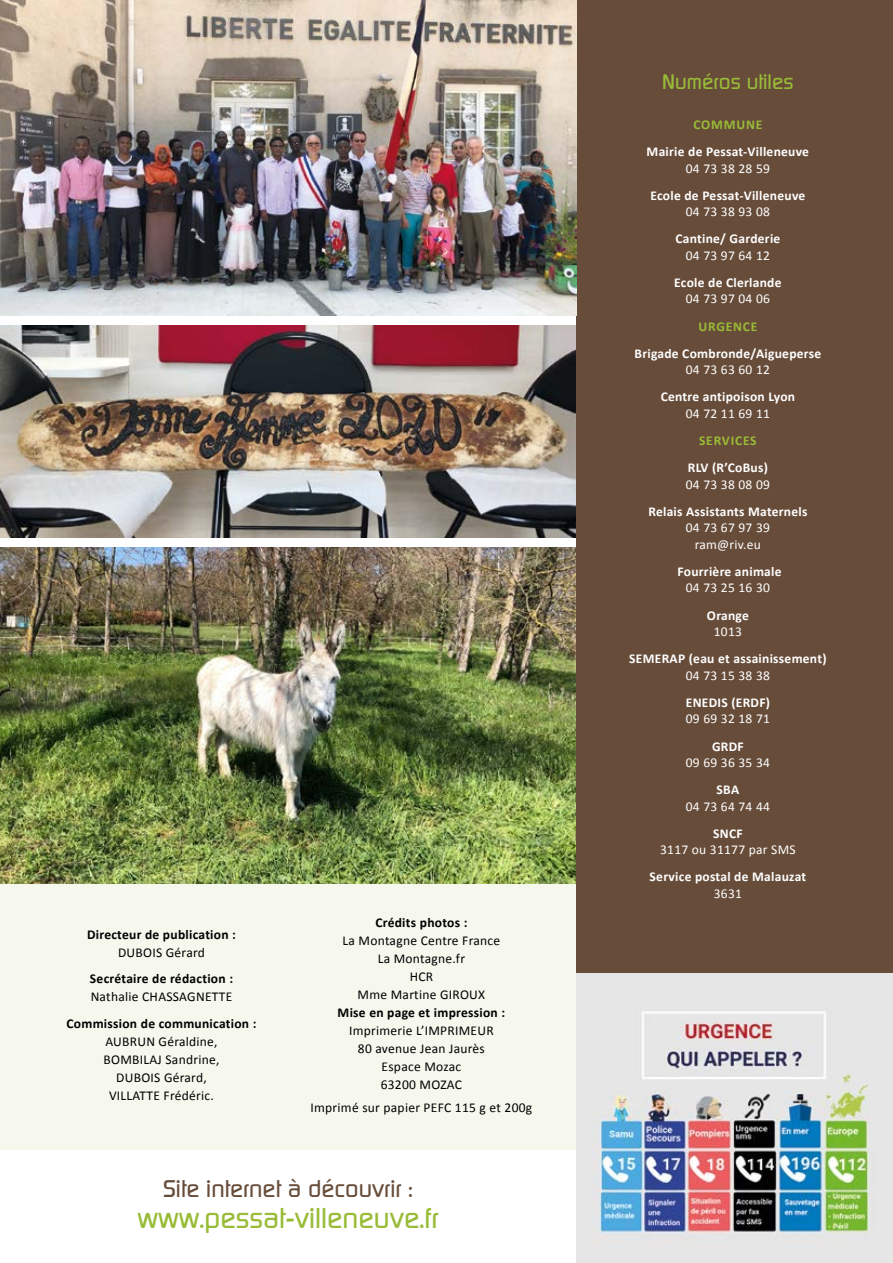
<style>
.page{position:relative;width:893px;height:1263px;background:#fff}
.page>*{position:absolute;margin:0;border:0;box-sizing:border-box;transform-origin:0 0}
.t1{font:500 28.5px "Continuum";color:#99bc37}
.t2{font:500 24px "Continuum";color:#674c3a}
.t3{font:500 21px "Continuum";color:#99bc37}
.t4{font:700 13.5px "Calibri";letter-spacing:.02em;color:#fff}
.t5{font:13.5px/18px "Calibri";letter-spacing:.02em;color:#000;text-align:center}
.t6{font:13.5px/16.5px "Calibri";letter-spacing:.02em;color:#fff;text-align:center}
.t7{font:700 13.5px "Calibri";letter-spacing:.02em;color:#000}
.t8{font:700 13.5px "Calibri";color:#99bc37}
</style>
<div class="page">
<img style="left:0;top:325px;width:576px;height:213px">
<div style="left:0;top:883px;width:576px;height:267px;background:#f6f8ee"></div>
<img style="left:0;top:547px;width:576px;height:336px">
<div style="left:576px;top:0;width:317px;height:1093px;background:#674c3a"></div>
<img style="left:0;top:0;width:576px;height:316px">
<img style="left:576px;top:973px;width:317px;height:290px">
<p class="t7" style="left:87px;top:926px;width:150px">Directeur de publication :</p>
<p class="t5" style="left:118px;top:943px;width:88px">DUBOIS Gérard</p>
<p class="t7" style="left:90px;top:970px;width:145px">Secrétaire de rédaction :</p>
<p class="t5" style="left:91px;top:988px;width:143px">Nathalie CHASSAGNETTE</p>
<p class="t7" style="left:67px;top:1015px;width:192px">Commission de communication :</p>
<p class="t5" style="left:104px;top:1032px;width:117px">AUBRUN Géraldine,<br>BOMBILAJ Sandrine,<br>DUBOIS Gérard,<br>VILLATTE Frédéric.</p>
<p class="t7" style="left:375px;top:914px;width:94px">Crédits photos :</p>
<p class="t5" style="left:343px;top:932px;width:159px">La Montagne Centre France<br>La Montagne.fr<br>HCR<br>Mme Martine GIROUX</p>
<p class="t7" style="left:338px;top:1004px;width:169px">Mise en page et impression :</p>
<p class="t5" style="left:349px;top:1022px;width:146px">Imprimerie L’IMPRIMEUR<br>80 avenue Jean Jaurès<br>Espace Mozac<br>63200 MOZAC</p>
<p class="t5" style="left:311px;top:1098px;width:223px">Imprimé sur papier PEFC 115 g et 200g</p>
<h2 class="t2" style="left:163px;top:1173px;width:251px">Site internet à découvrir :</h2>
<h1 class="t1" style="left:138px;top:1200px;width:303px">www.pessat-villeneuve.fr</h1>
<h3 class="t3" style="left:662px;top:68px;width:133px">Numéros utiles</h3>
<p class="t8" style="left:693px;top:116px;width:19px">Commune</p>
<p class="t4" style="left:647px;top:143px;width:164px">Mairie de Pessat-Villeneuve</p>
<p class="t6" style="left:686px;top:160px;width:86px">04 73 38 28 59</p>
<p class="t4" style="left:650px;top:187px;width:156px">Ecole de Pessat-Villeneuve</p>
<p class="t6" style="left:686px;top:203px;width:86px">04 73 38 93 08</p>
<p class="t4" style="left:675px;top:230px;width:106px">Cantine/ Garderie</p>
<p class="t6" style="left:686px;top:247px;width:86px">04 73 97 64 12</p>
<p class="t4" style="left:674px;top:274px;width:109px">Ecole de Clerlande</p>
<p class="t6" style="left:686px;top:291px;width:86px">04 73 97 04 06</p>
<p class="t8" style="left:698px;top:317px;width:19px">Urgence</p>
<p class="t4" style="left:634px;top:345px;width:188px">Brigade Combronde/Aigueperse</p>
<p class="t6" style="left:686px;top:362px;width:86px">04 73 63 60 12</p>
<p class="t4" style="left:661px;top:388px;width:136px">Centre antipoison Lyon</p>
<p class="t6" style="left:686px;top:405px;width:86px">04 72 11 69 11</p>
<p class="t8" style="left:699px;top:432px;width:16px">Services</p>
<p class="t4" style="left:688px;top:459px;width:82px">RLV (R’CoBus)</p>
<p class="t6" style="left:686px;top:476px;width:86px">04 73 38 08 09</p>
<p class="t4" style="left:648px;top:503px;width:161px">Relais Assistants Maternels</p>
<p class="t6" style="left:686px;top:520px;width:86px">04 73 67 97 39 ram@riv.eu</p>
<p class="t4" style="left:677px;top:563px;width:106px">Fourrière animale</p>
<p class="t6" style="left:686px;top:580px;width:86px">04 73 25 16 30</p>
<p class="t4" style="left:707px;top:606px;width:43px">Orange</p>
<p class="t6" style="left:714px;top:623px;width:30px">1013</p>
<p class="t4" style="left:629px;top:650px;width:199px">SEMERAP (eau et assainissement)</p>
<p class="t6" style="left:686px;top:667px;width:86px">04 73 15 38 38</p>
<p class="t4" style="left:686px;top:694px;width:86px">ENEDIS (ERDF)</p>
<p class="t6" style="left:686px;top:711px;width:86px">09 69 32 18 71</p>
<p class="t4" style="left:712px;top:737px;width:33px">GRDF</p>
<p class="t6" style="left:686px;top:754px;width:86px">09 69 36 35 34</p>
<p class="t4" style="left:717px;top:781px;width:24px">SBA</p>
<p class="t6" style="left:686px;top:798px;width:86px">04 73 64 74 44</p>
<p class="t4" style="left:713px;top:825px;width:31px">SNCF</p>
<p class="t6" style="left:660px;top:841px;width:137px">3117 ou 31177 par SMS</p>
<p class="t4" style="left:650px;top:868px;width:158px">Service postal de Malauzat</p>
<p class="t6" style="left:714px;top:885px;width:30px">3631</p>
</div>
